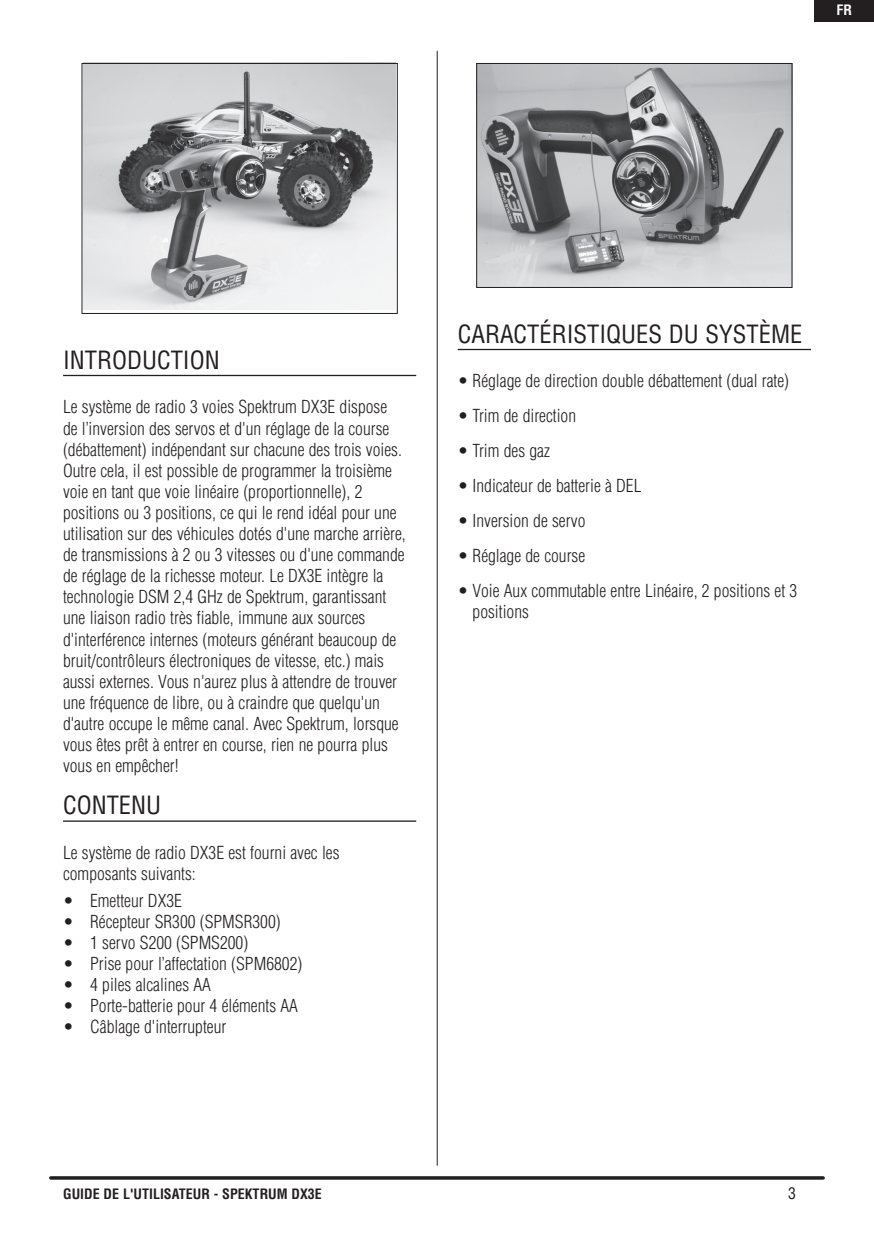
<style>
.page{position:relative;width:874px;height:1241px;background:#fff}
.page>*{position:absolute;margin:0;border:0;box-sizing:border-box;transform-origin:0 0}
.t1{font:condensed 24.5px "Helvetica LT Std";color:#231f20}
.t2{font:300 condensed 17.5px/21.2px "Helvetica LT Std";color:#231f20}
.t3{font:condensed 15.75px "Helvetica LT Std";color:#231f20}
.t4{font:700 condensed 14px "Helvetica LT Std";color:#231f20}
.t5{font:700 condensed 14px "Helvetica LT Std";color:#fff}
</style>
<div class="page">
<svg style="left:51px;top:1176px;width:771px;height:3px;background:#312d2e"></svg>
<hr style="left:436px;top:51px;width:1px;height:1114px;background:#231f20">
<div style="left:814px;top:0;width:59px;height:21px;background:#231f20"></div>
<hr style="left:63px;top:375px;width:353px;height:1px;background:#231f20">
<hr style="left:63px;top:820px;width:353px;height:1px;background:#231f20">
<img style="left:84px;top:65px;width:311px;height:245px">
<div style="left:81px;top:63px;width:316px;height:251px;border:1px solid #231f20"></div>
<hr style="left:457px;top:349px;width:353px;height:1px;background:#231f20">
<img style="left:478px;top:65px;width:312px;height:221px">
<div style="left:476px;top:63px;width:316px;height:225px;border:1px solid #231f20"></div>
<p class="t5" style="left:836px;top:1px;width:17px">FR</p>
<h1 class="t1" style="left:63px;top:344px;width:158px">I NTRODUCTION</h1>
<p class="t2" style="left:63px;top:396px;width:344px">Le système de radio 3 voies Spektrum DX3E dispose de l’inversion des servos et d'un réglage de la course (débattement) indépendant sur chacune des trois voies.<br>Outre cela, il est possible de programmer la troisième voie en tant que voie linéaire (proportionnelle), 2 positions ou 3 positions, ce qui le rend idéal pour une utilisation sur des véhicules dotés d'une marche arrière, de transmissions à 2 ou 3 vitesses ou d'une commande de réglage de la richesse moteur. Le DX3E intègre la technologie DSM 2,4 GHz de Spektrum, garantissant une liaison radio très fiable, immune aux sources d'interférence internes (moteurs générant beaucoup de bruit/contrôleurs électroniques de vitesse, etc.) mais aussi externes. Vous n'aurez plus à attendre de trouver une fréquence de libre, ou à craindre que quelqu'un d'autre occupe le même canal. Avec Spektrum, lorsque vous êtes prêt à entrer en course, rien ne pourra plus vous en empêcher!</p>
<h1 class="t1" style="left:63px;top:789px;width:99px">CONTENU</h1>
<p class="t2" style="left:63px;top:841px;width:278px">Le système de radio DX3E est fourni avec les composants suivants:</p>
<p class="t2" style="left:63px;top:889px;width:120px">• Emetteur DX3E</p>
<p class="t2" style="left:63px;top:910px;width:219px">• Récepteur SR300 (SPMSR300)</p>
<p class="t2" style="left:63px;top:931px;width:187px">• 1 servo S200 (SPMS200)</p>
<p class="t2" style="left:63px;top:952px;width:241px">• Prise pour l’affectation (SPM6802)</p>
<p class="t2" style="left:63px;top:973px;width:149px">• 4 piles alcalines AA</p>
<p class="t2" style="left:63px;top:994px;width:236px">• Porte-batterie pour 4 éléments AA</p>
<p class="t2" style="left:63px;top:1015px;width:165px">• Câblage d'interrupteur</p>
<h1 class="t1" style="left:457px;top:318px;width:346px">CARACTÉRISTIQUES DU SYSTÈME</h1>
<p class="t2" style="left:457px;top:370px;width:333px">• Réglage de direction double débattement (dual rate)</p>
<p class="t2" style="left:457px;top:405px;width:120px">• Trim de direction</p>
<p class="t2" style="left:457px;top:440px;width:94px">• Trim des gaz</p>
<p class="t2" style="left:457px;top:475px;width:185px">• Indicateur de batterie à DEL</p>
<p class="t2" style="left:457px;top:510px;width:129px">• Inversion de servo</p>
<p class="t2" style="left:457px;top:545px;width:129px">• Réglage de course</p>
<p class="t2" style="left:472px;top:580px;width:326px;text-indent:-15px">• Voie Aux commutable entre Linéaire, 2 positions et 3 positions</p>
<p class="t4" style="left:63px;top:1185px;width:260px">GUIDE DE L'UTILISATEUR - SPEKTRUM DX3E</p>
<p class="t3" style="left:787px;top:1183px;width:9px">3</p>
</div>
